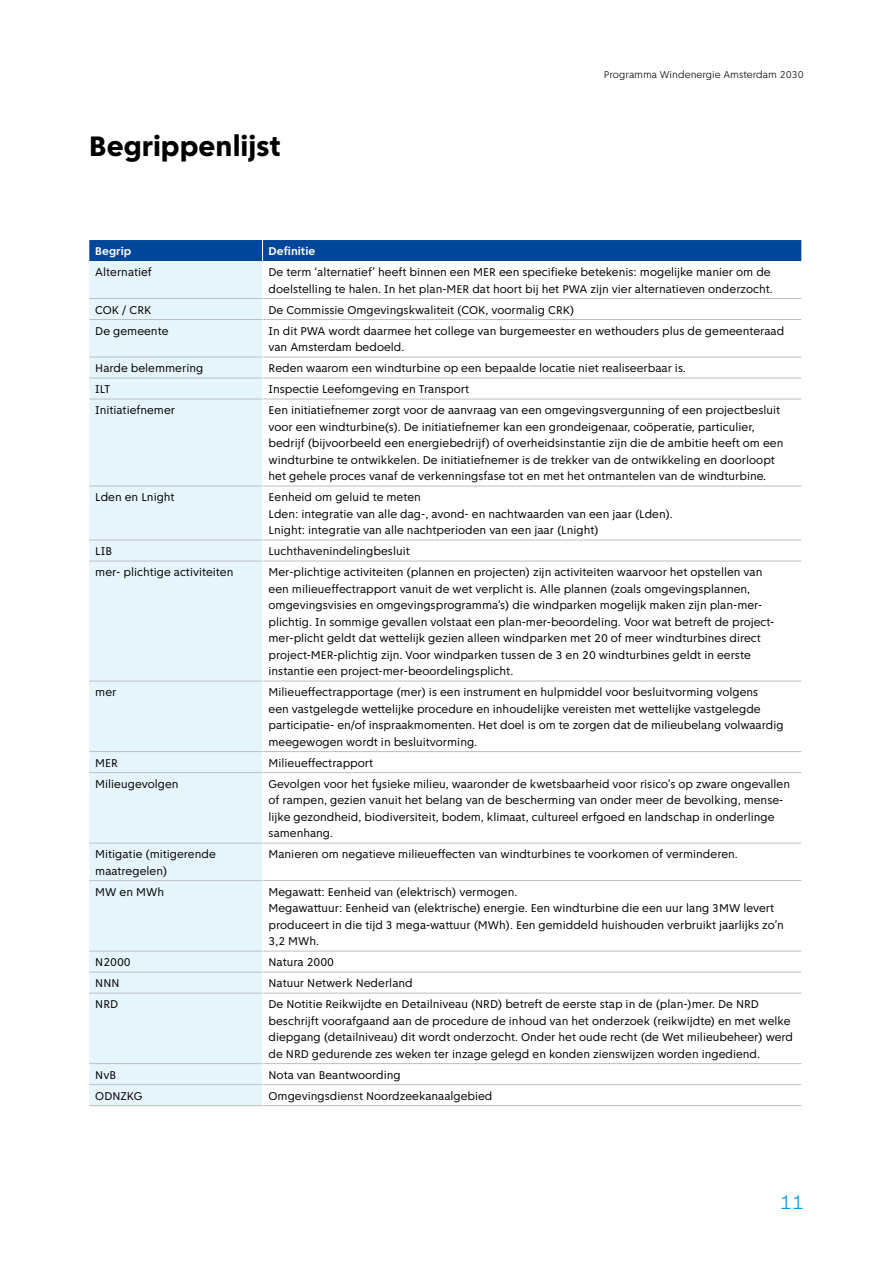
<style>
.page{position:relative;width:893px;height:1263px;background:#fff}
.page>*{position:absolute;margin:0;border:0;box-sizing:border-box;transform-origin:0 0}
.kop_1{font:800 30px "Amsterdam Sans";color:#000}
.t1{font:300 21px "Amsterdam Sans";color:#009de6}
.tabel_plat{font:12px/16.5px "Amsterdam Sans";color:#000}
.tabel_kop{font:700 12px "Amsterdam Sans";color:#fff}
.t2{font:300 10.5px "Amsterdam Sans";color:#000}
</style>
<div class="page">
<div style="left:89px;top:261px;width:173px;height:844px;background:#e6f5fc"></div>
<hr style="left:89px;top:298px;width:173px;height:1px;background:#bebebe">
<hr style="left:263px;top:298px;width:538px;height:1px;background:#bebebe">
<hr style="left:89px;top:319px;width:173px;height:1px;background:#bebebe">
<hr style="left:263px;top:319px;width:538px;height:1px;background:#bebebe">
<hr style="left:89px;top:357px;width:173px;height:1px;background:#bebebe">
<hr style="left:263px;top:357px;width:538px;height:1px;background:#bebebe">
<hr style="left:89px;top:378px;width:173px;height:1px;background:#bebebe">
<hr style="left:263px;top:378px;width:538px;height:1px;background:#bebebe">
<hr style="left:89px;top:399px;width:173px;height:1px;background:#bebebe">
<hr style="left:263px;top:399px;width:538px;height:1px;background:#bebebe">
<hr style="left:89px;top:486px;width:173px;height:1px;background:#bebebe">
<hr style="left:263px;top:486px;width:538px;height:1px;background:#bebebe">
<hr style="left:89px;top:540px;width:173px;height:1px;background:#bebebe">
<hr style="left:263px;top:540px;width:538px;height:1px;background:#bebebe">
<hr style="left:89px;top:561px;width:173px;height:1px;background:#bebebe">
<hr style="left:263px;top:561px;width:538px;height:1px;background:#bebebe">
<hr style="left:89px;top:681px;width:173px;height:1px;background:#bebebe">
<hr style="left:263px;top:681px;width:538px;height:1px;background:#bebebe">
<hr style="left:89px;top:751px;width:173px;height:1px;background:#bebebe">
<hr style="left:263px;top:751px;width:538px;height:1px;background:#bebebe">
<hr style="left:89px;top:772px;width:173px;height:1px;background:#bebebe">
<hr style="left:263px;top:772px;width:538px;height:1px;background:#bebebe">
<hr style="left:89px;top:843px;width:173px;height:1px;background:#bebebe">
<hr style="left:263px;top:843px;width:538px;height:1px;background:#bebebe">
<hr style="left:89px;top:880px;width:173px;height:1px;background:#bebebe">
<hr style="left:263px;top:880px;width:538px;height:1px;background:#bebebe">
<hr style="left:89px;top:951px;width:173px;height:1px;background:#bebebe">
<hr style="left:263px;top:951px;width:538px;height:1px;background:#bebebe">
<hr style="left:89px;top:972px;width:173px;height:1px;background:#bebebe">
<hr style="left:263px;top:972px;width:538px;height:1px;background:#bebebe">
<hr style="left:89px;top:993px;width:173px;height:1px;background:#bebebe">
<hr style="left:263px;top:993px;width:538px;height:1px;background:#bebebe">
<hr style="left:89px;top:1063px;width:173px;height:1px;background:#bebebe">
<hr style="left:263px;top:1063px;width:538px;height:1px;background:#bebebe">
<hr style="left:89px;top:1084px;width:173px;height:1px;background:#bebebe">
<hr style="left:263px;top:1084px;width:538px;height:1px;background:#bebebe">
<hr style="left:89px;top:1105px;width:174px;height:1px;background:#bebebe">
<hr style="left:263px;top:1105px;width:538px;height:1px;background:#bebebe">
<div style="left:89px;top:240px;width:712px;height:21px;background:#004699"></div>
<h2 class="kop_1" style="left:89px;top:128px;width:193px">Begrippenlijst</h2>
<p class="t2" style="left:604px;top:68px;width:201px">Programma Windenergie Amsterdam 2030</p>
<p class="tabel_kop" style="left:95px;top:244px;width:37px">Begrip</p>
<p class="tabel_kop" style="left:269px;top:244px;width:48px">Definitie</p>
<p class="tabel_plat" style="left:95px;top:264px;width:58px">Alternatief</p>
<p class="tabel_plat" style="left:269px;top:264px;width:506px">De term ‘alternatief’ heeft binnen een MER een specifieke betekenis: mogelijke manier om de doelstelling te halen. In het plan-MER dat hoort bij het PWA zijn vier alternatieven onderzocht.</p>
<p class="tabel_plat" style="left:95px;top:301px;width:58px">COK / CRK</p>
<p class="tabel_plat" style="left:269px;top:301px;width:307px">De Commissie Omgevingskwaliteit (COK, voormalig CRK)</p>
<p class="tabel_plat" style="left:95px;top:322px;width:75px">De gemeente</p>
<p class="tabel_plat" style="left:269px;top:322px;width:517px">In dit PWA wordt daarmee het college van burgemeester en wethouders plus de gemeenteraad van Amsterdam bedoeld.</p>
<p class="tabel_plat" style="left:95px;top:360px;width:110px">Harde belemmering</p>
<p class="tabel_plat" style="left:269px;top:360px;width:419px">Reden waarom een windturbine op een bepaalde locatie niet realiseerbaar is.</p>
<p class="tabel_plat" style="left:95px;top:381px;width:16px">ILT</p>
<p class="tabel_plat" style="left:269px;top:381px;width:202px">Inspectie Leefomgeving en Transport</p>
<p class="tabel_plat" style="left:95px;top:402px;width:81px">Initiatiefnemer</p>
<p class="tabel_plat" style="left:269px;top:402px;width:516px">Een initiatiefnemer zorgt voor de aanvraag van een omgevingsvergunning of een projectbesluit voor een windturbine(s). De initiatiefnemer kan een grondeigenaar, coöperatie, particulier, bedrijf (bijvoorbeeld een energiebedrijf) of overheidsinstantie zijn die de ambitie heeft om een windturbine te ontwikkelen. De initiatiefnemer is de trekker van de ontwikkeling en doorloopt het gehele proces vanaf de verkenningsfase tot en met het ontmantelen van de windturbine.</p>
<p class="tabel_plat" style="left:95px;top:489px;width:81px">Lden en Lnight</p>
<p class="tabel_plat" style="left:269px;top:489px;width:154px">Eenheid om geluid te meten</p>
<p class="tabel_plat" style="left:269px;top:505px;width:406px">Lden: integratie van alle dag-, avond- en nachtwaarden van een jaar (Lden).</p>
<p class="tabel_plat" style="left:269px;top:522px;width:332px">Lnight: integratie van alle nachtperioden van een jaar (Lnight)</p>
<p class="tabel_plat" style="left:95px;top:543px;width:18px">LIB</p>
<p class="tabel_plat" style="left:269px;top:543px;width:143px">Luchthavenindelingbesluit</p>
<p class="tabel_plat" style="left:95px;top:564px;width:140px">mer- plichtige activiteiten</p>
<p class="tabel_plat" style="left:269px;top:564px;width:506px">Mer-plichtige activiteiten (plannen en projecten) zijn activiteiten waarvoor het opstellen van een milieueffectrapport vanuit de wet verplicht is. Alle plannen (zoals omgevingsplannen, omgevingsvisies en omgevingsprogramma’s) die windparken mogelijk maken zijn plan-mer&shy;plichtig. In sommige gevallen volstaat een plan-mer-beoordeling. Voor wat betreft de project&shy;mer-plicht geldt dat wettelijk gezien alleen windparken met 20 of meer windturbines direct project-MER-plichtig zijn. Voor windparken tussen de 3 en 20 windturbines geldt in eerste instantie een project-mer-beoordelingsplicht.</p>
<p class="tabel_plat" style="left:95px;top:684px;width:23px">mer</p>
<p class="tabel_plat" style="left:269px;top:684px;width:517px">Milieueffectrapportage (mer) is een instrument en hulpmiddel voor besluitvorming volgens<br>een vastgelegde wettelijke procedure en inhoudelijke vereisten met wettelijke vastgelegde participatie- en/of inspraakmomenten. Het doel is om te zorgen dat de milieubelang volwaardig meegewogen wordt in besluitvorming.</p>
<p class="tabel_plat" style="left:95px;top:754px;width:24px">MER</p>
<p class="tabel_plat" style="left:269px;top:754px;width:106px">Milieueffectrapport</p>
<p class="tabel_plat" style="left:95px;top:775px;width:85px">Milieugevolgen</p>
<p class="tabel_plat" style="left:269px;top:775px;width:523px">Gevolgen voor het fysieke milieu, waaronder de kwetsbaarheid voor risico’s op zware ongevallen of rampen, gezien vanuit het belang van de bescherming van onder meer de bevolking, mense&shy;lijke gezondheid, biodiversiteit, bodem, klimaat, cultureel erfgoed en landschap in onderlinge samenhang.</p>
<p class="tabel_plat" style="left:95px;top:846px;width:122px">Mitigatie (mitigerende maatregelen)</p>
<p class="tabel_plat" style="left:269px;top:846px;width:471px">Manieren om negatieve milieueffecten van windturbines te voorkomen of verminderen.</p>
<p class="tabel_plat" style="left:95px;top:883px;width:70px">MW en MWh</p>
<p class="tabel_plat" style="left:269px;top:883px;width:250px">Megawatt: Eenheid van (elektrisch) vermogen.</p>
<p class="tabel_plat" style="left:269px;top:900px;width:517px">Megawattuur: Eenheid van (elektrische) energie. Een windturbine die een uur lang 3MW levert produceert in die tijd 3 mega-wattuur (MWh). Een gemiddeld huishouden verbruikt jaarlijks zo’n<br>3,2 MWh.</p>
<p class="tabel_plat" style="left:95px;top:954px;width:37px">N2000</p>
<p class="tabel_plat" style="left:269px;top:954px;width:67px">Natura 2000</p>
<p class="tabel_plat" style="left:95px;top:975px;width:26px">NNN</p>
<p class="tabel_plat" style="left:269px;top:975px;width:146px">Natuur Netwerk Nederland</p>
<p class="tabel_plat" style="left:95px;top:996px;width:24px">NRD</p>
<p class="tabel_plat" style="left:269px;top:996px;width:526px">De Notitie Reikwijdte en Detailniveau (NRD) betreft de eerste stap in de (plan-)mer. De NRD beschrijft voorafgaand aan de procedure de inhoud van het onderzoek (reikwijdte) en met welke diepgang (detailniveau) dit wordt onderzocht. Onder het oude recht (de Wet milieubeheer) werd de NRD gedurende zes weken ter inzage gelegd en konden zienswijzen worden ingediend.</p>
<p class="tabel_plat" style="left:95px;top:1066px;width:22px">NvB</p>
<p class="tabel_plat" style="left:269px;top:1066px;width:134px">Nota van Beantwoording</p>
<p class="tabel_plat" style="left:95px;top:1087px;width:49px">ODNZKG</p>
<p class="tabel_plat" style="left:269px;top:1087px;width:225px">Omgevingsdienst Noordzeekanaalgebied</p>
<h2 class="t1" style="left:780px;top:1190px;width:26px">11</h2>
</div>
